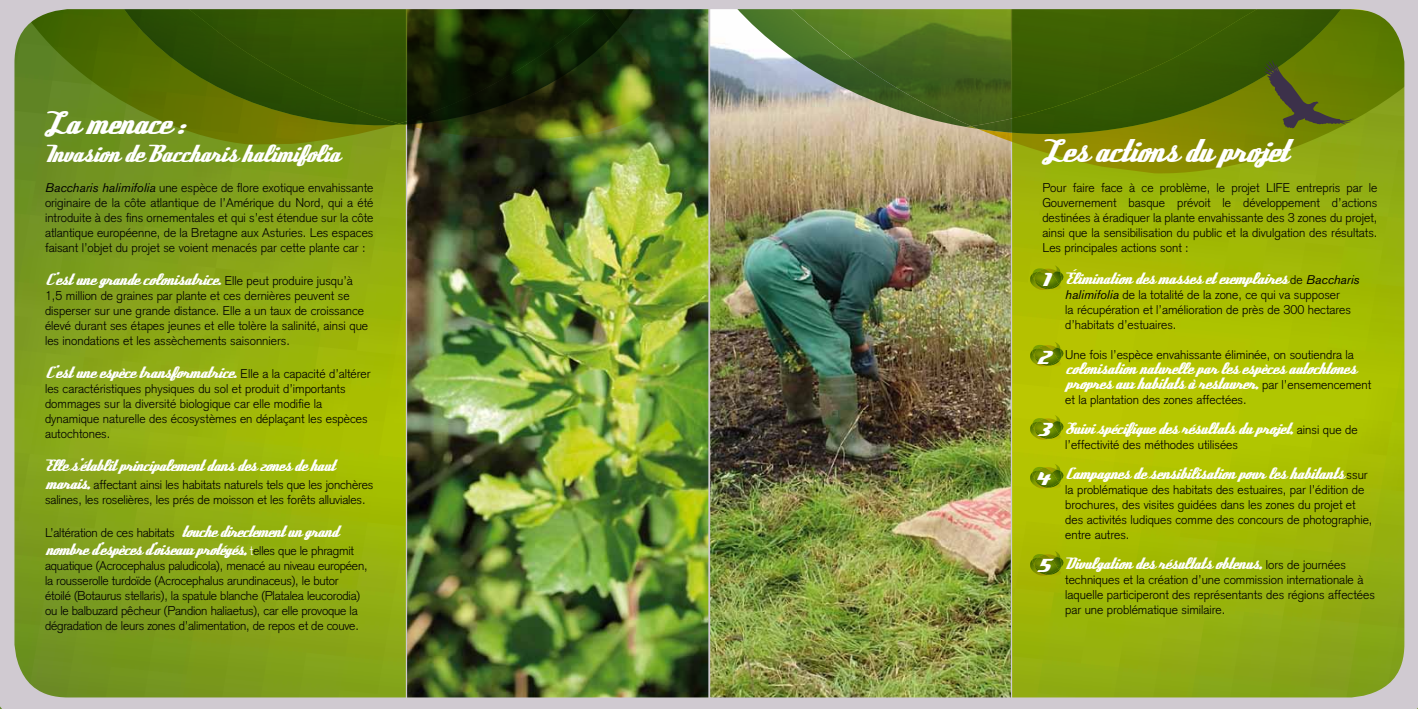
<style>
.page{position:relative;width:1418px;height:709px;background:#fff}
.page>*{position:absolute;margin:0;border:0;box-sizing:border-box;transform-origin:0 0}
.t1{font:30px/49.6px "Deftone Stylus";color:#fff}
.t2{font:22.5px "Deftone Stylus";color:#fff}
.t3{font:15px/15px "Deftone Stylus";color:#fff}
.t4{font:300 12.5px/15px "Akzidenz Grotesk";color:#000}
.s1{font-family:"Akzidenz Grotesk BE";font-weight:400;font-style:italic}
.s2{font-family:"Akzidenz Grotesk";font-weight:300;font-size:12.5px;color:#000}
.s3{font-family:"Deftone Stylus";font-weight:400;font-size:15px;color:#fff}
.s4{font-family:"Akzidenz Grotesk";font-weight:300;font-size:12.5px}
.s5{font-family:"Akzidenz Grotesk BE";font-style:italic;font-size:12.5px;color:#000}
</style>
<div class="page">
<img style="left:0;top:0;width:1417px;height:709px">
<svg style="left:1030px;top:265px;width:34px;height:25px"></svg>
<img style="left:1034px;top:272px;width:24px;height:17px">
<svg style="left:1030px;top:342px;width:34px;height:24px"></svg>
<img style="left:1034px;top:348px;width:24px;height:17px">
<svg style="left:1030px;top:415px;width:34px;height:25px"></svg>
<img style="left:1034px;top:421px;width:24px;height:18px">
<svg style="left:1030px;top:464px;width:34px;height:24px"></svg>
<img style="left:1034px;top:470px;width:24px;height:17px">
<svg style="left:1030px;top:551px;width:34px;height:24px"></svg>
<img style="left:1034px;top:557px;width:24px;height:17px">
<h1 class="t1" style="left:45px;top:98px;width:141px">La menace :</h1>
<h2 class="t2" style="left:45px;top:139px;width:295px">Invasion de Baccharis halimifolia</h2>
<p class="t4" style="left:45px;top:180px;width:330px;text-align:justify"><span class="s1">Baccharis halimifolia</span> une espèce de flore exotique envahissante originaire de la côte atlantique de l’Amérique du Nord, qui a été introduite à des fins ornementales et qui s’est étendue sur la côte atlantique européenne, de la Bretagne aux Asturies. Les espaces faisant l’objet du projet se voient menacés par cette plante car :</p>
<p class="t3" style="left:45px;top:271px;width:309px">C’est une grande colonisatrice. <span class="s2">Elle peut produire jusqu’à</span></p>
<p class="t4" style="left:45px;top:288px;width:325px">1,5 million de graines par plante et ces dernières peuvent se disperser sur une grande distance. Elle a un taux de croissance élevé durant ses étapes jeunes et elle tolère la salinité, ainsi que les inondations et les assèchements saisonniers.</p>
<p class="t3" style="left:45px;top:364px;width:327px">C’est une espèce transformatrice. <span class="s2">Elle a la capacité d’altérer</span></p>
<p class="t4" style="left:45px;top:381px;width:324px">les caractéristiques physiques du sol et produit d’importants dommages sur la diversité biologique car elle modifie la dynamique naturelle des écosystèmes en déplaçant les espèces autochtones.</p>
<p class="t3" style="left:45px;top:457px;width:290px">Elle s’établit principalement dans des zones de haut</p>
<p class="t4" style="left:45px;top:477px;width:330px"><span class="s3">marais,</span> affectant ainsi les habitats naturels tels que les jonchères salines, les roselières, les prés de moisson et les forêts alluviales.</p>
<p class="t4" style="left:45px;top:525px;width:294px">L’altération de ces habitats <span class="s3">touche directement un grand</span></p>
<p class="t3" style="left:45px;top:541px;width:310px">nombre d’espèces d’oiseaux protégés, <span class="s4">t</span><span class="s2">elles que le phragmit</span></p>
<p class="t4" style="left:45px;top:558px;width:324px">aquatique (Acrocephalus paludicola), menacé au niveau européen, la rousserolle turdoïde (Acrocephalus arundinaceus), le butor étoilé (Botaurus stellaris), la spatule blanche (Platalea leucorodia) ou le balbuzard pêcheur (Pandion haliaetus), car elle provoque la dégradation de leurs zones d’alimentation, de repos et de couve.</p>
<h1 class="t1" style="left:1042px;top:126px;width:245px">Les actions du projet</h1>
<p class="t4" style="left:1042px;top:180px;width:336px;text-align:justify">Pour faire face à ce problème, le projet LIFE entrepris par le Gouvernement basque prévoit le développement d’actions destinées à éradiquer la plante envahissante des 3 zones du projet, ainsi que la sensibilisation du public et la divulgation des résultats.<br>Les principales actions sont :</p>
<p class="t3" style="left:1065px;top:271px;width:296px">Élimination des masses et exemplaires <span class="s2">de</span> <span class="s5">Baccharis</span></p>
<p class="t4" style="left:1065px;top:287px;width:287px"><span class="s1">halimifolia</span> de la totalité de la zone, ce qui va supposer la récupération et l’amélioration de près de 300 hectares d’habitats d’estuaires.</p>
<p class="t4" style="left:1065px;top:347px;width:290px">Une fois l’espèce envahissante éliminée, on soutiendra la</p>
<p class="t3" style="left:1065px;top:361px;width:307px">colonisation naturelle par les espèces autochtones propres aux habitats à restaurer, <span class="s2">par l’ensemencement</span></p>
<p class="t4" style="left:1065px;top:392px;width:183px">et la plantation des zones affectées.</p>
<p class="t3" style="left:1065px;top:421px;width:294px">Suivi spécifique des résultats du projet, <span class="s2">ainsi que de</span></p>
<p class="t4" style="left:1065px;top:437px;width:174px">l’effectivité des méthodes utilisées</p>
<p class="t3" style="left:1065px;top:466px;width:304px">Campagnes de sensibilisation pour les habitants <span class="s2">ssur</span></p>
<p class="t4" style="left:1065px;top:482px;width:309px">la problématique des habitats des estuaires, par l’édition de brochures, des visites guidées dans les zones du projet et des activités ludiques comme des concours de photographie, entre autres.</p>
<p class="t3" style="left:1065px;top:556px;width:282px">Divulgation des résultats obtenus, <span class="s2">lors de journées</span></p>
<p class="t4" style="left:1065px;top:572px;width:311px">techniques et la création d’une commission internationale à laquelle participeront des représentants des régions affectées par une problématique similaire.</p>
<h1 class="t1" style="left:1042px;top:250px;width:8px">1</h1>
<h1 class="t1" style="left:1036px;top:327px;width:13px">2</h1>
<h1 class="t1" style="left:1034px;top:399px;width:16px">3<br>4</h1>
<h1 class="t1" style="left:1036px;top:535px;width:14px">5</h1>
</div>
